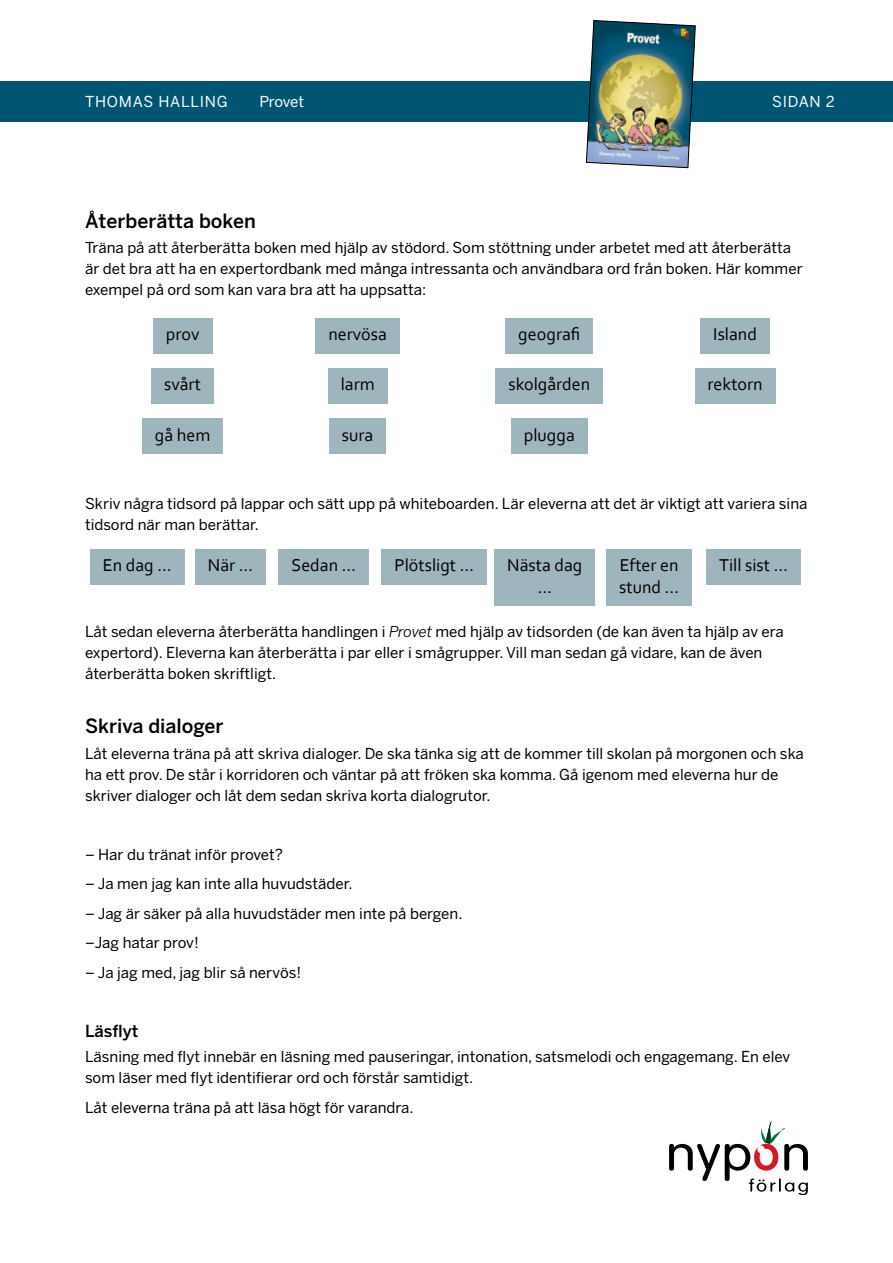
<style>
.page{position:relative;width:893px;height:1263px;background:#fff}
.page>*{position:absolute;margin:0;border:0;box-sizing:border-box;transform-origin:0 0}
.t1{font:500 19.5px "Benton Sans";color:#000}
.t2{font:18px/21.6px "Corbel";color:#000;text-align:center}
.t3{font:500 16.5px "Benton Sans";color:#000}
.t4{font:15px/21px "Benton Sans";color:#000}
.t5{font:15px "Benton Sans";letter-spacing:.05em;color:#fff}
.s1{font-style:italic}
</style>
<div class="page">
<div style="left:0;top:81px;width:893px;height:40px;background:#005573"></div>
<svg style="left:669px;top:1121px;width:139px;height:74px"></svg>
<img style="left:586px;top:20px;width:110px;height:148px">
<div style="left:153px;top:318px;width:59px;height:35px;background:#9fb5bd"></div>
<div style="left:316px;top:318px;width:84px;height:35px;background:#9fb5bd"></div>
<div style="left:506px;top:318px;width:87px;height:35px;background:#9fb5bd"></div>
<div style="left:700px;top:318px;width:70px;height:35px;background:#9fb5bd"></div>
<div style="left:151px;top:368px;width:63px;height:35px;background:#9fb5bd"></div>
<div style="left:328px;top:368px;width:59px;height:35px;background:#9fb5bd"></div>
<div style="left:496px;top:368px;width:107px;height:35px;background:#9fb5bd"></div>
<div style="left:695px;top:368px;width:80px;height:35px;background:#9fb5bd"></div>
<div style="left:142px;top:419px;width:81px;height:35px;background:#9fb5bd"></div>
<div style="left:329px;top:419px;width:57px;height:35px;background:#9fb5bd"></div>
<div style="left:511px;top:419px;width:77px;height:35px;background:#9fb5bd"></div>
<div style="left:90px;top:549px;width:94px;height:35px;background:#9fb5bd"></div>
<div style="left:195px;top:549px;width:71px;height:35px;background:#9fb5bd"></div>
<div style="left:279px;top:549px;width:90px;height:35px;background:#9fb5bd"></div>
<div style="left:382px;top:549px;width:105px;height:35px;background:#9fb5bd"></div>
<div style="left:494px;top:549px;width:101px;height:57px;background:#9fb5bd"></div>
<div style="left:606px;top:549px;width:86px;height:57px;background:#9fb5bd"></div>
<div style="left:706px;top:549px;width:95px;height:35px;background:#9fb5bd"></div>
<p class="t5" style="left:85px;top:93px;width:144px">THOMAS HALLING</p>
<p class="t5" style="left:259px;top:93px;width:46px">Provet</p>
<p class="t5" style="left:772px;top:93px;width:64px">SIDAN 2</p>
<h1 class="t1" style="left:85px;top:210px;width:172px">Återberätta boken</h1>
<p class="t4" style="left:85px;top:238px;width:719px">Träna på att återberätta boken med hjälp av stödord. Som stöttning under arbetet med att återberätta är det bra att ha en expertordbank med många intressanta och användbara ord från boken. Här kommer exempel på ord som kan vara bra att ha uppsatta:</p>
<p class="t2" style="left:166px;top:323px;width:35px">prov</p>
<p class="t2" style="left:328px;top:323px;width:60px">nervösa</p>
<p class="t2" style="left:518px;top:323px;width:64px">geografi</p>
<p class="t2" style="left:713px;top:323px;width:45px">Island</p>
<p class="t2" style="left:164px;top:373px;width:38px">svårt</p>
<p class="t2" style="left:341px;top:373px;width:35px">larm</p>
<p class="t2" style="left:508px;top:373px;width:83px">skolgården</p>
<p class="t2" style="left:708px;top:373px;width:57px">rektorn</p>
<p class="t2" style="left:155px;top:423px;width:57px">gå hem</p>
<p class="t2" style="left:342px;top:423px;width:33px">sura</p>
<p class="t2" style="left:524px;top:423px;width:52px">plugga</p>
<p class="t4" style="left:85px;top:494px;width:724px">Skriv några tidsord på lappar och sätt upp på whiteboarden. Lär eleverna att det är viktigt att variera sina tidsord när man berättar.</p>
<p class="t2" style="left:103px;top:554px;width:70px">En dag …</p>
<p class="t2" style="left:208px;top:554px;width:47px">När …</p>
<p class="t2" style="left:291px;top:554px;width:66px">Sedan …</p>
<p class="t2" style="left:394px;top:554px;width:81px">Plötsligt …</p>
<p class="t2" style="left:507px;top:554px;width:77px">Nästa dag …</p>
<p class="t2" style="left:619px;top:554px;width:61px;text-align:left">Efter en stund …</p>
<p class="t2" style="left:719px;top:554px;width:70px">Till sist …</p>
<p class="t4" style="left:85px;top:621px;width:700px">Låt sedan eleverna återberätta handlingen i <span class="s1">Provet</span> med hjälp av tidsorden (de kan även ta hjälp av era expertord). Eleverna kan återberätta i par eller i smågrupper. Vill man sedan gå vidare, kan de även återberätta boken skriftligt.</p>
<h1 class="t1" style="left:85px;top:715px;width:140px">Skriva dialoger</h1>
<p class="t4" style="left:85px;top:743px;width:720px">Låt eleverna träna på att skriva dialoger. De ska tänka sig att de kommer till skolan på morgonen och ska ha ett prov. De står i korridoren och väntar på att fröken ska komma. Gå igenom med eleverna hur de skriver dialoger och låt dem sedan skriva korta dialogrutor.</p>
<p class="t4" style="left:85px;top:844px;width:200px">– Har du tränat inför provet?</p>
<p class="t4" style="left:85px;top:873px;width:269px">– Ja men jag kan inte alla huvudstäder.</p>
<p class="t4" style="left:85px;top:899px;width:379px;line-height:29.5px">– Jag är säker på alla huvudstäder men inte på bergen. –Jag hatar prov!</p>
<p class="t4" style="left:85px;top:962px;width:218px">– Ja jag med, jag blir så nervös!</p>
<p class="t3" style="left:85px;top:1021px;width:55px">Läsflyt</p>
<p class="t4" style="left:85px;top:1046px;width:707px">Läsning med flyt innebär en läsning med pauseringar, intonation, satsmelodi och engagemang. En elev som läser med flyt identifierar ord och förstår samtidigt.</p>
<p class="t4" style="left:85px;top:1097px;width:330px">Låt eleverna träna på att läsa högt för varandra.</p>
</div>
